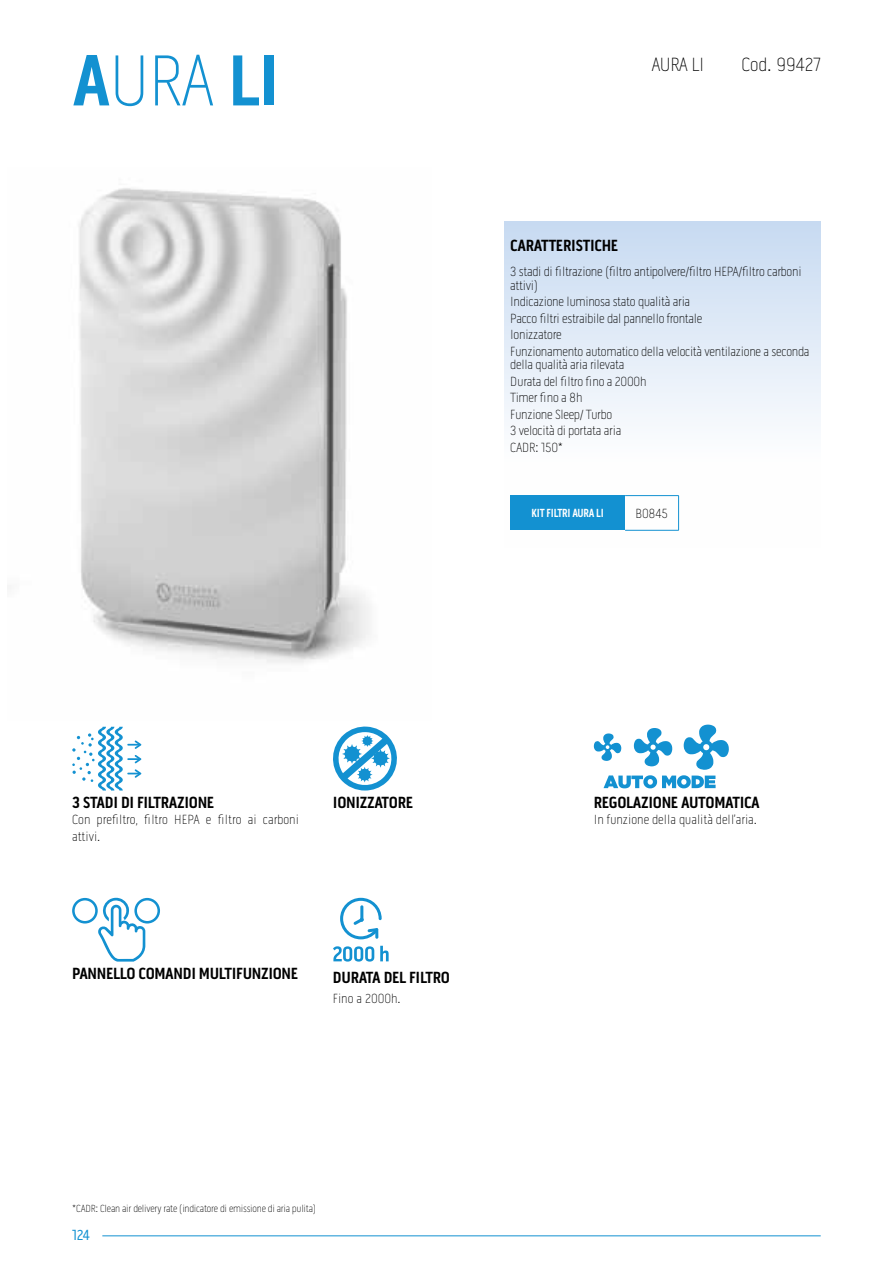
<style>
.page{position:relative;width:893px;height:1263px;background:#fff}
.page>*{position:absolute;margin:0;border:0;box-sizing:border-box;transform-origin:0 0}
.t1{font:700 73.5px "Pill Gothic 300 mg";color:#1391d1}
.t2{font:100 19.5px "Pill Gothic 300 mg";color:#000}
.t3{font:700 16.5px "Pill Gothic 300 mg";letter-spacing:-.02em;color:#000}
.t4{font:15px "Pill Gothic 300 mg";color:#1391d1}
.t5{font:100 13.5px/16.5px "Pill Gothic 300 mg";letter-spacing:-.02em;color:#000}
.t6{font:100 13.5px/16.2px "Pill Gothic 300 mg";color:#000}
.t7{font:700 12px "Pill Gothic 300 mg";letter-spacing:-.02em;color:#fff;scale:.9 1}
.t8{font:100 10.5px "Pill Gothic 300 mg";letter-spacing:-.02em;color:#000}
.s1{font-weight:100}
</style>
<div class="page">
<hr style="left:102px;top:1235px;width:719px;height:1px;background:#1391d1">
<img style="left:79px;top:188px;width:291px;height:475px">
<div style="left:504px;top:221px;width:317px;height:327px;background:linear-gradient(to bottom,#cbddf2,#fff)"></div>
<svg style="left:72px;top:727px;width:69px;height:63px"></svg>
<svg style="left:333px;top:946px;width:56px;height:15px"></svg>
<svg style="left:340px;top:898px;width:42px;height:41px"></svg>
<svg style="left:72px;top:898px;width:88px;height:63px"></svg>
<svg style="left:594px;top:725px;width:135px;height:63px"></svg>
<svg style="left:333px;top:726px;width:64px;height:64px"></svg>
<div style="left:510px;top:496px;width:115px;height:34px;background:#1391d1"></div>
<hr style="left:625px;top:495px;width:54px;height:1px;background:#1391d1">
<hr style="left:678px;top:496px;width:1px;height:34px;background:#1391d1">
<hr style="left:625px;top:530px;width:54px;height:1px;background:#1391d1">
<h1 class="t1" style="left:72px;top:37px;width:208px">A<span class="s1">URA</span> LI</h1>
<h2 class="t2" style="left:651px;top:53px;width:54px">AURA LI</h2>
<h2 class="t2" style="left:741px;top:53px;width:81px">Cod. 99427</h2>
<p class="t3" style="left:510px;top:235px;width:109px">CARATTERISTICHE</p>
<p class="t5" style="left:510px;top:265px;width:293px;line-height:13.5px">3 stadi di filtrazione (filtro antipolvere/filtro HEPA/filtro carboni attivi)</p>
<p class="t5" style="left:510px;top:293px;width:301px">Indicazione luminosa stato qualità aria<br>Pacco filtri estraibile dal pannello frontale<br>Ionizzatore<br>Funzionamento automatico della velocità ventilazione a seconda</p>
<p class="t5" style="left:510px;top:356px;width:138px">della qualità aria rilevata<br>Durata del filtro fino a 2000h<br>Timer fino a 8h<br>Funzione Sleep/ Turbo<br>3 velocità di portata aria<br>CADR: 150*</p>
<p class="t7" style="left:532px;top:506px;width:82px">KIT FILTRI AURA LI</p>
<p class="t5" style="left:636px;top:505px;width:34px">B0845</p>
<p class="t3" style="left:72px;top:793px;width:144px">3 STADI DI FILTRAZIONE</p>
<p class="t6" style="left:72px;top:812px;width:228px">Con prefiltro, filtro HEPA e filtro ai carboni attivi.</p>
<p class="t3" style="left:333px;top:793px;width:82px">IONIZZATORE</p>
<p class="t3" style="left:72px;top:964px;width:228px">PANNELLO COMANDI MULTIFUNZIONE</p>
<p class="t3" style="left:333px;top:967px;width:119px">DURATA DEL FILTRO</p>
<p class="t6" style="left:333px;top:990px;width:69px">Fino a 2000h.</p>
<p class="t8" style="left:72px;top:1202px;width:245px">*CADR: Clean air delivery rate (indicatore di emissione di aria pulita)</p>
<p class="t4" style="left:72px;top:1226px;width:19px">124</p>
<p class="t3" style="left:594px;top:793px;width:168px">REGOLAZIONE AUTOMATICA</p>
<p class="t6" style="left:594px;top:812px;width:165px">In funzione della qualità dell’aria.</p>
</div>
